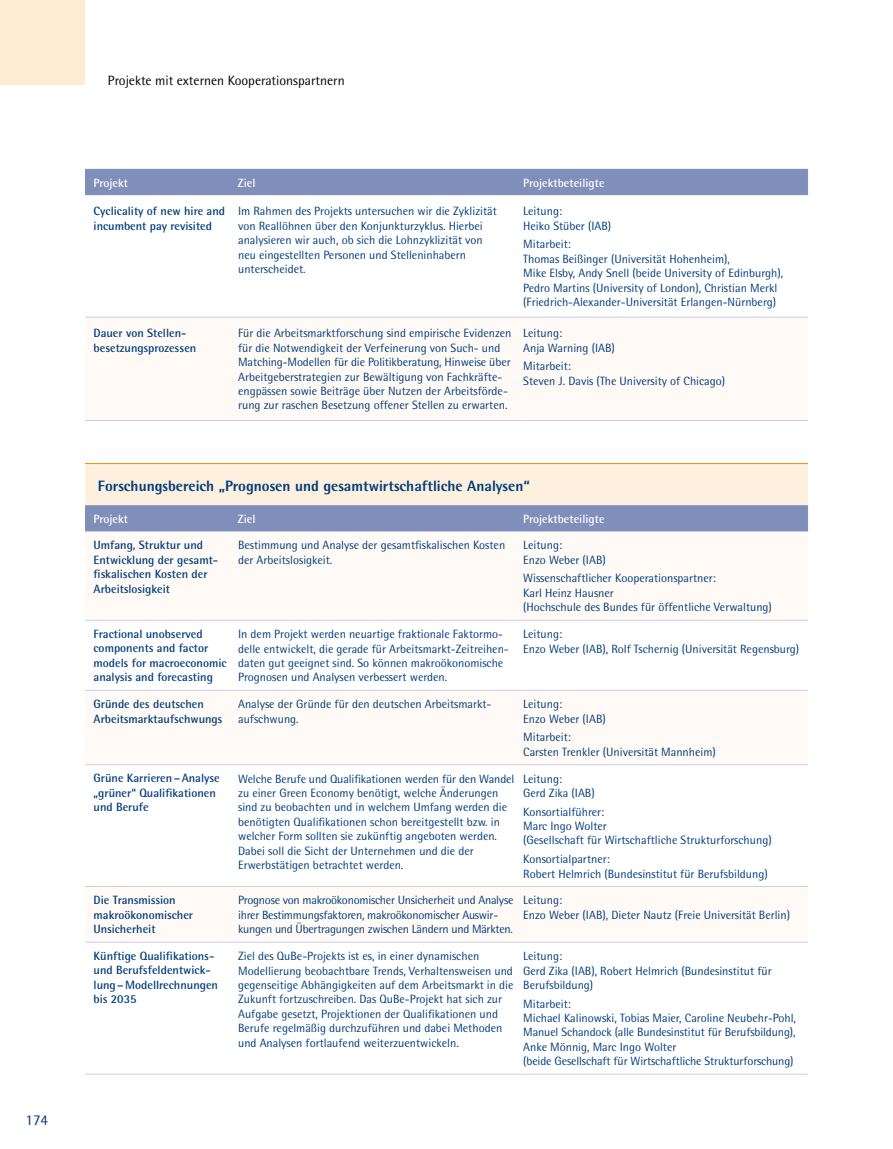
<style>
.page{position:relative;width:893px;height:1149px;background:#fff}
.page>*{position:absolute;margin:0;border:0;box-sizing:border-box;transform-origin:0 0}
.H4{font:800 15px "Rotis Semi Sans";color:#003d7c}
.t1{font:15px "Rotis Semi Sans";color:#003d7c}
.t2{font:13.5px "Rotis Semi Sans";color:#000}
.Tabellenzellen{font:12px/14.4px "Rotis Semi Sans";color:#003d7c}
.Tabellenzellen-2{font:700 12px/14.4px "Rotis Semi Sans";color:#003d7c}
.Tabellenzellen-3{font:12px/14.4px "Rotis Semi Sans";letter-spacing:-.02em;color:#003d7c}
.t3{font:700 12px "Rotis Semi Sans";color:#fff}
</style>
<div class="page">
<div style="left:0;top:0;width:85px;height:85px;background:#feebd3"></div>
<svg style="left:85px;top:195px;width:723px;height:1px"></svg>
<div style="left:85px;top:317px;width:723px;height:103px;background:#fffaf5"></div>
<hr style="left:85px;top:420px;width:153px;height:1px;background:#cacee4">
<hr style="left:238px;top:420px;width:285px;height:1px;background:#cacee4">
<hr style="left:523px;top:420px;width:285px;height:1px;background:#cacee4">
<hr style="left:85px;top:316px;width:153px;height:1px;background:#cacee4">
<hr style="left:238px;top:316px;width:285px;height:1px;background:#cacee4">
<hr style="left:523px;top:316px;width:285px;height:1px;background:#cacee4">
<svg style="left:85px;top:620px;width:723px;height:455px"></svg>
<hr style="left:85px;top:619px;width:153px;height:1px;background:#cacee4">
<hr style="left:238px;top:619px;width:285px;height:1px;background:#cacee4">
<hr style="left:523px;top:619px;width:285px;height:1px;background:#cacee4">
<hr style="left:85px;top:689px;width:153px;height:1px;background:#cacee4">
<hr style="left:238px;top:689px;width:285px;height:1px;background:#cacee4">
<hr style="left:523px;top:689px;width:285px;height:1px;background:#cacee4">
<hr style="left:85px;top:764px;width:153px;height:1px;background:#cacee4">
<hr style="left:238px;top:764px;width:285px;height:1px;background:#cacee4">
<hr style="left:523px;top:764px;width:285px;height:1px;background:#cacee4">
<hr style="left:85px;top:885px;width:153px;height:1px;background:#cacee4">
<hr style="left:238px;top:885px;width:285px;height:1px;background:#cacee4">
<hr style="left:523px;top:885px;width:285px;height:1px;background:#cacee4">
<hr style="left:85px;top:941px;width:153px;height:1px;background:#cacee4">
<hr style="left:238px;top:941px;width:285px;height:1px;background:#cacee4">
<hr style="left:523px;top:941px;width:285px;height:1px;background:#cacee4">
<hr style="left:85px;top:1073px;width:153px;height:1px;background:#cacee4">
<hr style="left:238px;top:1073px;width:285px;height:1px;background:#cacee4">
<hr style="left:523px;top:1073px;width:285px;height:1px;background:#cacee4">
<div style="left:85px;top:464px;width:723px;height:42px;background:#fef0de"></div>
<hr style="left:85px;top:463px;width:723px;height:1px;background:#f39200">
<div style="left:85px;top:169px;width:723px;height:26px;background:#808eba"></div>
<div style="left:85px;top:505px;width:723px;height:26px;background:#808eba"></div>
<p class="t1" style="left:26px;top:1110px;width:24px">174</p>
<p class="t2" style="left:108px;top:72px;width:238px">Projekte mit externen Kooperationspartnern</p>
<p class="t3" style="left:93px;top:175px;width:36px">Projekt</p>
<p class="t3" style="left:238px;top:175px;width:19px">Ziel</p>
<p class="t3" style="left:523px;top:175px;width:83px">Projektbeteiligte</p>
<p class="Tabellenzellen-2" style="left:94px;top:204px;width:133px">Cyclicality of new hire and incumbent pay revisited</p>
<p class="Tabellenzellen" style="left:238px;top:204px;width:260px">Im Rahmen des Projekts untersuchen wir die Zyklizität von Reallöhnen über den Konjunkturzyklus. Hierbei analysieren wir auch, ob sich die Lohnzyklizität von neu eingestellten Personen und Stelleninhabern unterscheidet.</p>
<p class="Tabellenzellen" style="left:523px;top:204px;width:89px">Leitung:<br>Heiko Stüber (IAB)</p>
<p class="Tabellenzellen" style="left:523px;top:237px;width:261px">Mitarbeit:<br>Thomas Beißinger (Universität Hohenheim),<br>Mike Elsby, Andy Snell (beide University of Edinburgh), Pedro Martins (University of London), Christian Merkl (Friedrich-Alexander-Universität Erlangen-Nürnberg)</p>
<p class="Tabellenzellen-2" style="left:94px;top:326px;width:104px">Dauer von Stellen&shy;besetzungsprozessen</p>
<p class="Tabellenzellen" style="left:238px;top:326px;width:275px">Für die Arbeitsmarktforschung sind empirische Evidenzen für die Notwendigkeit der Verfeinerung von Such- und Matching-Modellen für die Politikberatung, Hinweise über Arbeitgeberstrategien zur Bewältigung von Fachkräfte&shy;engpässen sowie Beiträge über Nutzen der Arbeitsförde&shy;rung zur raschen Besetzung offener Stellen zu erwarten.</p>
<p class="Tabellenzellen" style="left:523px;top:326px;width:93px">Leitung:<br>Anja Warning (IAB)</p>
<p class="Tabellenzellen" style="left:523px;top:359px;width:203px">Mitarbeit:<br>Steven J. Davis (The University of Chicago)</p>
<h3 class="H4" style="left:98px;top:476px;width:433px">Forschungsbereich „Prognosen und gesamtwirtschaftliche Analysen“</h3>
<p class="t3" style="left:93px;top:511px;width:36px">Projekt</p>
<p class="t3" style="left:238px;top:511px;width:19px">Ziel</p>
<p class="t3" style="left:523px;top:511px;width:83px">Projektbeteiligte</p>
<p class="Tabellenzellen-2" style="left:94px;top:537px;width:126px">Umfang, Struktur und<br>Entwicklung der gesamt&shy;fiskalischen Kosten der<br>Arbeitslosigkeit</p>
<p class="Tabellenzellen" style="left:238px;top:538px;width:269px">Bestimmung und Analyse der gesamtfiskalischen Kosten der Arbeitslosigkeit.</p>
<p class="Tabellenzellen" style="left:523px;top:538px;width:84px">Leitung:<br>Enzo Weber (IAB)</p>
<p class="Tabellenzellen" style="left:523px;top:571px;width:250px">Wissenschaftlicher Kooperationspartner:<br>Karl Heinz Hausner<br>(Hochschule des Bundes für öffentliche Verwaltung)</p>
<p class="Tabellenzellen-2" style="left:94px;top:626px;width:135px">Fractional unobserved components and factor models for macroeconomic analysis and forecasting</p>
<p class="Tabellenzellen" style="left:238px;top:626px;width:272px">In dem Projekt werden neuartige fraktionale Faktormo&shy;delle entwickelt, die gerade für Arbeitsmarkt-Zeitreihen&shy;daten gut geeignet sind. So können makroökonomische Prognosen und Analysen verbessert werden.</p>
<p class="Tabellenzellen" style="left:523px;top:626px;width:277px">Leitung:<br>Enzo Weber (IAB), Rolf Tschernig (Universität Regensburg)</p>
<p class="Tabellenzellen-2" style="left:94px;top:696px;width:130px">Gründe des deutschen<br>Arbeitsmarktaufschwungs</p>
<p class="Tabellenzellen" style="left:238px;top:696px;width:255px">Analyse der Gründe für den deutschen Arbeitsmarkt&shy;aufschwung.</p>
<p class="Tabellenzellen" style="left:523px;top:696px;width:84px">Leitung:<br>Enzo Weber (IAB)</p>
<p class="Tabellenzellen" style="left:523px;top:729px;width:194px">Mitarbeit:<br>Carsten Trenkler (Universität Mannheim)</p>
<p class="Tabellenzellen-2" style="left:94px;top:770px;width:128px">Grüne Karrieren–Analyse „grüner“ Qualifikationen und Berufe</p>
<p class="Tabellenzellen" style="left:238px;top:771px;width:278px">Welche Berufe und Qualifikationen werden für den Wandel zu einer Green Economy benötigt, welche Änderungen sind zu beobachten und in welchem Umfang werden die benötigten Qualifikationen schon bereitgestellt bzw. in welcher Form sollten sie zukünftig angeboten werden.<br>Dabei soll die Sicht der Unternehmen und die der Erwerbstätigen betrachtet werden.</p>
<p class="Tabellenzellen" style="left:523px;top:771px;width:73px">Leitung:<br>Gerd Zika (IAB)</p>
<p class="Tabellenzellen" style="left:523px;top:804px;width:250px">Konsortialführer:<br>Marc Ingo Wolter<br>(Gesellschaft für Wirtschaftliche Strukturforschung)</p>
<p class="Tabellenzellen" style="left:523px;top:851px;width:246px">Konsortialpartner:<br>Robert Helmrich (Bundesinstitut für Berufsbildung)</p>
<p class="Tabellenzellen-2" style="left:94px;top:892px;width:101px">Die Transmission makroökonomischer<br>Unsicherheit</p>
<p class="Tabellenzellen-3" style="left:238px;top:892px;width:277px">Prognose von makroökonomischer Unsicherheit und Analyse ihrer Bestimmungsfaktoren, makroökonomischer Auswir&shy;kungen und Übertragungen zwischen Ländern und Märkten.</p>
<p class="Tabellenzellen" style="left:523px;top:892px;width:268px">Leitung:<br>Enzo Weber (IAB), Dieter Nautz (Freie Universität Berlin)</p>
<p class="Tabellenzellen-2" style="left:94px;top:948px;width:126px">Künftige Qualifikations&shy;und Berufsfeldentwick&shy;lung --–Modellrechnungen bis 2035</p>
<p class="Tabellenzellen" style="left:238px;top:948px;width:277px">Ziel des QuBe-Projekts ist es, in einer dynamischen Modellierung beobachtbare Trends, Verhaltensweisen und gegenseitige Abhängigkeiten auf dem Arbeitsmarkt in die Zukunft fortzuschreiben. Das QuBe-Projekt hat sich zur Aufgabe gesetzt, Projektionen der Qualifikationen und Berufe regelmäßig durchzuführen und dabei Methoden und Analysen fortlaufend weiterzuentwickeln.</p>
<p class="Tabellenzellen" style="left:523px;top:948px;width:250px">Leitung:<br>Gerd Zika (IAB), Robert Helmrich (Bundesinstitut für<br>Berufsbildung)</p>
<p class="Tabellenzellen" style="left:523px;top:995px;width:274px">Mitarbeit:<br>Michael Kalinowski, Tobias Maier, Caroline Neubehr-Pohl, Manuel Schandock (alle Bundesinstitut für Berufsbildung), Anke Mönnig, Marc Ingo Wolter<br>(beide Gesellschaft für Wirtschaftliche Strukturforschung)</p>
</div>
